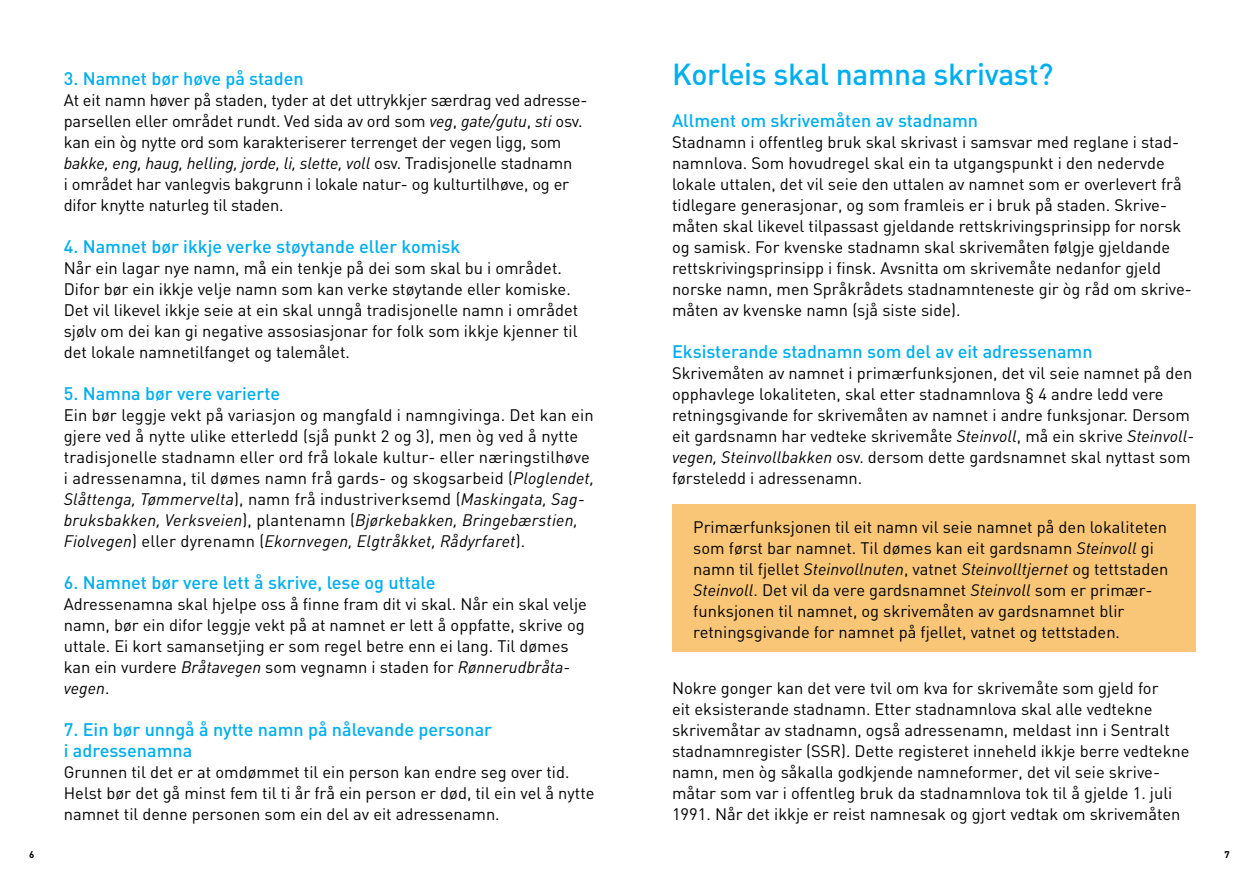
<style>
.page{position:relative;width:1259px;height:893px;background:#fff}
.page>*{position:absolute;margin:0;border:0;box-sizing:border-box;transform-origin:0 0}
.t1{font:30px "DIN Medium Alternate";letter-spacing:-.01em;color:#00aeef}
.t2{font:500 18px/21px "DIN";color:#00aeef}
.t3{font:16.5px/21px "DIN";color:#000}
.t4{font:700 9.6px "DIN";color:#000}
.s1{font-style:italic}
</style>
<div class="page">
<div style="left:672px;top:505px;width:523px;height:147px;background:#f9c677"></div>
<p class="t2" style="left:64px;top:67px;width:241px">3. Namnet bør høve på staden</p>
<p class="t3" style="left:64px;top:89px;width:525px">At eit namn høver på staden, tyder at det uttrykkjer særdrag ved adresse&shy;parsellen eller området rundt. Ved sida av ord som <span class="s1">veg</span>, <span class="s1">gate/gutu</span>, <span class="s1">sti</span> osv. kan ein òg nytte ord som karakteriserer terrenget der vegen ligg, som <span class="s1">bakke, eng, haug, helling, jorde, li, slette, voll</span> osv. Tradisjonelle stadnamn<br>i området har vanlegvis bakgrunn i lokale natur- og kulturtilhøve, og er difor knytte naturleg til staden.</p>
<p class="t2" style="left:64px;top:235px;width:398px">4. Namnet bør ikkje verke støytande eller komisk</p>
<p class="t3" style="left:64px;top:257px;width:516px">Når ein lagar nye namn, må ein tenkje på dei som skal bu i området.<br>Difor bør ein ikkje velje namn som kan verke støytande eller komiske.<br>Det vil likevel ikkje seie at ein skal unngå tradisjonelle namn i området sjølv om dei kan gi negative assosiasjonar for folk som ikkje kjenner til det lokale namnetilfanget og talemålet.</p>
<p class="t2" style="left:64px;top:382px;width:218px">5. Namna bør vere varierte</p>
<p class="t3" style="left:64px;top:404px;width:532px">Ein bør leggje vekt på variasjon og mangfald i namngivinga. Det kan ein gjere ved å nytte ulike etterledd (sjå punkt 2 og 3), men òg ved å nytte tradisjonelle stadnamn eller ord frå lokale kultur- eller næringstilhøve i adressenamna, til dømes namn frå gards- og skogsarbeid (<span class="s1">Ploglendet, Slåttenga, Tømmervelta</span>), namn frå industriverksemd (<span class="s1">Maskingata, Sag&shy;bruksbakken, Verksveien</span>), plantenamn (<span class="s1">Bjørkebakken, Bringebærstien, Fiolvegen</span>) eller dyrenamn (<span class="s1">Ekornvegen, Elgtråkket, Rådyrfaret</span>).</p>
<p class="t2" style="left:64px;top:571px;width:373px">6. Namnet bør vere lett å skrive, lese og uttale</p>
<p class="t3" style="left:64px;top:593px;width:525px">Adressenamna skal hjelpe oss å finne fram dit vi skal. Når ein skal velje namn, bør ein difor leggje vekt på at namnet er lett å oppfatte, skrive og uttale. Ei kort samansetjing er som regel betre enn ei lang. Til dømes kan ein vurdere <span class="s1">Bråtavegen</span> som vegnamn i staden for <span class="s1">Rønnerudbråta&shy;vegen</span>.</p>
<p class="t2" style="left:64px;top:718px;width:430px">7. Ein bør unngå å nytte namn på nålevande personar i adressenamna</p>
<p class="t3" style="left:64px;top:761px;width:532px">Grunnen til det er at omdømmet til ein person kan endre seg over tid.<br>Helst bør det gå minst fem til ti år frå ein person er død, til ein vel å nytte namnet til denne personen som ein del av eit adressenamn.</p>
<h1 class="t1" style="left:672px;top:55px;width:383px">Korleis skal namna skrivast?</h1>
<p class="t2" style="left:672px;top:109px;width:308px">Allment om skrivemåten av stadnamn</p>
<p class="t3" style="left:672px;top:131px;width:521px">Stadnamn i offentleg bruk skal skrivast i samsvar med reglane i stad&shy;namnlova. Som hovudregel skal ein ta utgangspunkt i den nedervde lokale uttalen, det vil seie den uttalen av namnet som er overlevert frå tidlegare generasjonar, og som framleis er i bruk på staden. Skrive&shy;måten skal likevel tilpassast gjeldande rettskrivingsprinsipp for norsk og samisk. For kvenske stadnamn skal skrivemåten følgje gjeldande rettskrivingsprinsipp i finsk. Avsnitta om skrivemåte nedanfor gjeld norske namn, men Språkrådets stadnamnteneste gir òg råd om skrive&shy;måten av kvenske namn (sjå siste side).</p>
<p class="t2" style="left:672px;top:340px;width:422px">Eksisterande stadnamn som del av eit adressenamn</p>
<p class="t3" style="left:672px;top:362px;width:524px">Skrivemåten av namnet i primærfunksjonen, det vil seie namnet på den opphavlege lokaliteten, skal etter stadnamnlova § 4 andre ledd vere retningsgivande for skrivemåten av namnet i andre funksjonar. Dersom eit gardsnamn har vedteke skrivemåte <span class="s1">Steinvoll</span>, må ein skrive <span class="s1">Steinvoll&shy;vegen, Steinvollbakken</span> osv. dersom dette gardsnamnet skal nyttast som førsteledd i adressenamn.</p>
<p class="t3" style="left:693px;top:516px;width:476px">Primærfunksjonen til eit namn vil seie namnet på den lokaliteten som først bar namnet. Til dømes kan eit gardsnamn <span class="s1">Steinvoll</span> gi namn til fjellet <span class="s1">Steinvollnuten</span>, vatnet <span class="s1">Steinvolltjernet</span> og tettstaden <span class="s1">Steinvoll</span>. Det vil da vere gardsnamnet <span class="s1">Steinvoll</span> som er primær&shy;funksjonen til namnet, og skrivemåten av gardsnamnet blir retningsgivande for namnet på fjellet, vatnet og tettstaden.</p>
<p class="t3" style="left:672px;top:677px;width:519px">N okre gonger kan det vere tvil om kva for skrivemåte som gjeld for<br>eit eksisterande stadnamn. Etter stadnamnlova skal alle vedtekne skrivemåtar av stadnamn, også adressenamn, meldast inn i Sentralt stadnamnregister (SSR). Dette registeret inneheld ikkje berre vedtekne namn, men òg såkalla godkjende namneformer, det vil seie skrive&shy;måtar som var i offentleg bruk da stadnamnlova tok til å gjelde 1. juli 1991. Når det ikkje er reist namnesak og gjort vedtak om skrivemåten</p>
<p class="t4" style="left:29px;top:848px;width:7px">6</p>
<p class="t4" style="left:1224px;top:848px;width:7px">7</p>
</div>
